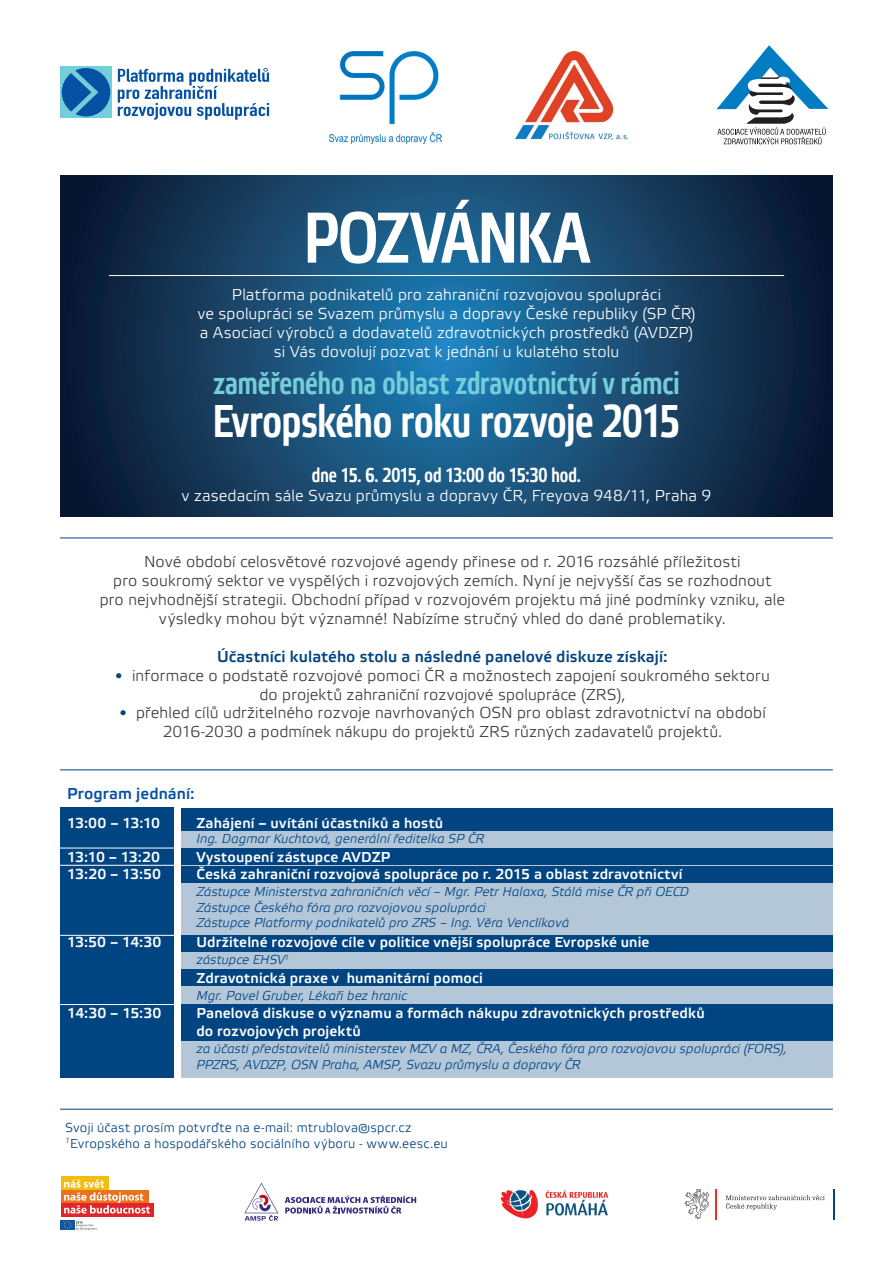
<style>
.page{position:relative;width:893px;height:1263px;background:#fff}
.page>*{position:absolute;margin:0;border:0;box-sizing:border-box;transform-origin:0 0}
.t1{font:71.7px "Etelka Narrow Medium Pro";color:#fff}
.t2{font:45.9px "Etelka Narrow Medium Pro";letter-spacing:-.005em;color:#fff}
.t3{font:31.5px "Etelka Narrow Medium Pro";letter-spacing:-.005em;color:#74cdd9}
.t4{font:20.1px "Etelka Narrow Medium Pro";letter-spacing:-.005em;color:#fff}
.t5{font:15.75px/18.9px "Etelka Light Pro";letter-spacing:.005em;color:#3e3e3f;text-align:center}
.t6{font:15.75px "Etelka Light Pro";letter-spacing:.01em;color:#fff}
.t7{font:700 15.75px "Etelka Light Pro";letter-spacing:.005em;color:#004482}
.t8{font:700 15.75px "Etelka Light Pro";letter-spacing:.005em;color:#0551a4}
.t9{font:700 14.4px "Etelka Light Pro";letter-spacing:.01em;color:#fff}
.t10{font:italic 12.9px "Etelka Light Pro";letter-spacing:.005em;color:#004482}
.t11{font:12.9px "Etelka Light Pro";letter-spacing:.015em;color:#004482}
.s1{font-family:"CA Info Type CE";color:#004482}
</style>
<div class="page">
<div style="left:60px;top:66px;width:52px;height:52px;background:#74cdd9"></div>
<svg style="left:62px;top:68px;width:48px;height:48px"></svg>
<svg style="left:118px;top:68px;width:151px;height:52px"></svg>
<img style="left:330px;top:51px;width:111px;height:93px">
<img style="left:516px;top:51px;width:112px;height:88px">
<svg style="left:60px;top:175px;width:773px;height:342px;background:#164368"></svg>
<hr style="left:109px;top:275px;width:675px;height:1px;background:#fff">
<div style="left:60px;top:808px;width:114px;height:270px;background:#004482"></div>
<div style="left:181px;top:827px;width:652px;height:251px;background:#b3c7d9"></div>
<div style="left:181px;top:849px;width:652px;height:16px;background:#004482"></div>
<hr style="left:55px;top:848px;width:122px;height:1px;background:#fff">
<hr style="left:55px;top:865px;width:122px;height:1px;background:#fff">
<hr style="left:55px;top:935px;width:122px;height:1px;background:#fff">
<hr style="left:55px;top:1004px;width:122px;height:1px;background:#fff">
<hr style="left:60px;top:537px;width:773px;height:1px;background:#004482">
<hr style="left:60px;top:769px;width:773px;height:1px;background:#004482">
<hr style="left:60px;top:1109px;width:773px;height:1px;background:#004482">
<img style="left:500px;top:1189px;width:109px;height:30px">
<svg style="left:244px;top:1183px;width:34px;height:38px"></svg>
<svg style="left:285px;top:1196px;width:131px;height:17px"></svg>
<svg style="left:726px;top:1195px;width:99px;height:15px"></svg>
<hr style="left:716px;top:1189px;width:1px;height:30px;background:#ee2e22">
<hr style="left:833px;top:1189px;width:1px;height:30px;background:#004482">
<svg style="left:685px;top:1189px;width:24px;height:30px"></svg>
<div style="left:181px;top:808px;width:652px;height:22px;background:#004482"></div>
<div style="left:181px;top:866px;width:652px;height:16px;background:#004482"></div>
<div style="left:181px;top:935px;width:652px;height:16px;background:#004482"></div>
<div style="left:181px;top:969px;width:652px;height:17px;background:#004482"></div>
<div style="left:181px;top:1004px;width:652px;height:37px;background:#004482"></div>
<svg style="left:61px;top:1220px;width:36px;height:10px"></svg>
<div style="left:61px;top:1176px;width:48px;height:14px;background:#f0bd10"></div>
<div style="left:61px;top:1190px;width:87px;height:13px;background:#e9721f"></div>
<svg style="left:61px;top:1203px;width:92px;height:14px"></svg>
<svg style="left:64px;top:1179px;width:86px;height:34px"></svg>
<svg style="left:717px;top:45px;width:111px;height:99px"></svg>
<p class="t1" style="left:304px;top:199px;width:287px">POZVÁNKA</p>
<p class="t6" style="left:232px;top:286px;width:431px">Platforma podnikatelů pro zahraniční rozvojovou spolupráci</p>
<p class="t6" style="left:197px;top:305px;width:500px">ve spolupráci se Svazem průmyslu a dopravy České republiky (SP ČR)</p>
<p class="t6" style="left:200px;top:324px;width:495px">a Asociací výrobců a dodavatelů zdravotnických prostředků (AVDZP)</p>
<p class="t6" style="left:274px;top:343px;width:347px">si Vás dovolují pozvat k jednání u kulatého stolu</p>
<p class="t3" style="left:213px;top:366px;width:468px">zaměřeného na oblast zdravotnictví v rámci</p>
<p class="t2" style="left:213px;top:397px;width:469px">Evropského roku rozvoje 2015</p>
<p class="t4" style="left:312px;top:464px;width:271px">dne 15. 6. 2015, od 13:00 do 15:30 hod.</p>
<p class="t6" style="left:182px;top:487px;width:531px">v zasedacím sále Svazu průmyslu a dopravy ČR, Freyova 948/11, Praha 9</p>
<p class="t5" style="left:144px;top:553px;width:598px">Nové období celosvětové rozvojové agendy přinese od r. 2016 rozsáhlé příležitosti</p>
<p class="t5" style="left:113px;top:572px;width:660px">pro soukromý sektor ve vyspělých i rozvojových zemích. Nyní je nejvyšší čas se rozhodnout</p>
<p class="t5" style="left:100px;top:591px;width:687px">pro nejvhodnější strategii. Obchodní případ v rozvojovém projektu má jiné podmínky vzniku, ale výsledky mohou být významné! Nabízíme stručný vhled do dané problematiky.</p>
<p class="t7" style="left:217px;top:648px;width:452px">Účastníci kulatého stolu a následné panelové diskuze získají:</p>
<p class="t5" style="left:115px;top:667px;width:656px"><span class="s1">•</span> informace o podstatě rozvojové pomoci ČR a možnostech zapojení soukromého sektoru</p>
<p class="t5" style="left:259px;top:686px;width:368px">do projektů zahraniční rozvojové spolupráce (ZRS),</p>
<p class="t5" style="left:119px;top:704px;width:648px"><span class="s1">•</span> přehled cílů udržitelného rozvoje navrhovaných OSN pro oblast zdravotnictví na období<br>2016-2030 a podmínek nákupu do projektů ZRS různých zadavatelů projektů.</p>
<p class="t8" style="left:67px;top:785px;width:129px">Program jednání:</p>
<p class="t9" style="left:67px;top:815px;width:95px">13:00 – 13:10</p>
<p class="t9" style="left:196px;top:815px;width:248px">Zahájení – uvítání účastníků a hostů</p>
<p class="t10" style="left:196px;top:832px;width:289px">Ing. Dagmar Kuchtová, generální ředitelka SP ČR</p>
<p class="t9" style="left:67px;top:849px;width:94px">13:10 – 13:20</p>
<p class="t9" style="left:196px;top:849px;width:196px">Vystoupení zástupce AVDZP</p>
<p class="t9" style="left:67px;top:866px;width:96px">13:20 – 13:50</p>
<p class="t9" style="left:196px;top:866px;width:488px">Česká zahraniční rozvojová spolupráce po r. 2015 a oblast zdravotnictví</p>
<p class="t10" style="left:196px;top:885px;width:494px">Zástupce Ministerstva zahraničních věcí – Mgr. Petr Halaxa, Stálá mise ČR při OECD</p>
<p class="t10" style="left:196px;top:900px;width:291px">Zástupce Českého fóra pro rozvojovou spolupráci</p>
<p class="t10" style="left:196px;top:916px;width:374px">Zástupce Platformy podnikatelů pro ZRS – Ing. Věra Venclíková</p>
<p class="t9" style="left:67px;top:934px;width:96px">13:50 – 14:30</p>
<p class="t9" style="left:196px;top:934px;width:455px">Udržitelné rozvojové cíle v politice vnější spolupráce Evropské unie</p>
<p class="t10" style="left:196px;top:953px;width:94px">zástupce EHSV<sup>1</sup></p>
<p class="t9" style="left:196px;top:970px;width:288px">Zdravotnická praxe v humanitární pomoci</p>
<p class="t10" style="left:196px;top:989px;width:212px">Mgr. Pavel Gruber, Lékaři bez hranic</p>
<p class="t9" style="left:67px;top:1005px;width:96px">14:30 – 15:30</p>
<p class="t9" style="left:196px;top:1005px;width:510px">Panelová diskuse o významu a formách nákupu zdravotnických prostředků</p>
<p class="t9" style="left:196px;top:1023px;width:166px">do rozvojových projektů</p>
<p class="t10" style="left:196px;top:1041px;width:592px">za účasti představitelů ministerstev MZV a MZ, ČRA, Českého fóra pro rozvojovou spolupráci (FORS),</p>
<p class="t10" style="left:196px;top:1058px;width:386px">PPZRS, AVDZP, OSN Praha, AMSP, Svazu průmyslu a dopravy ČR</p>
<p class="t11" style="left:65px;top:1121px;width:348px">Svoji účast prosím potvrďte na e-mail: mtrublova@spcr.cz</p>
<p class="t11" style="left:65px;top:1136px;width:384px"><sup>1</sup>Evropského a hospodářského sociálního výboru - www.eesc.eu</p>
</div>
